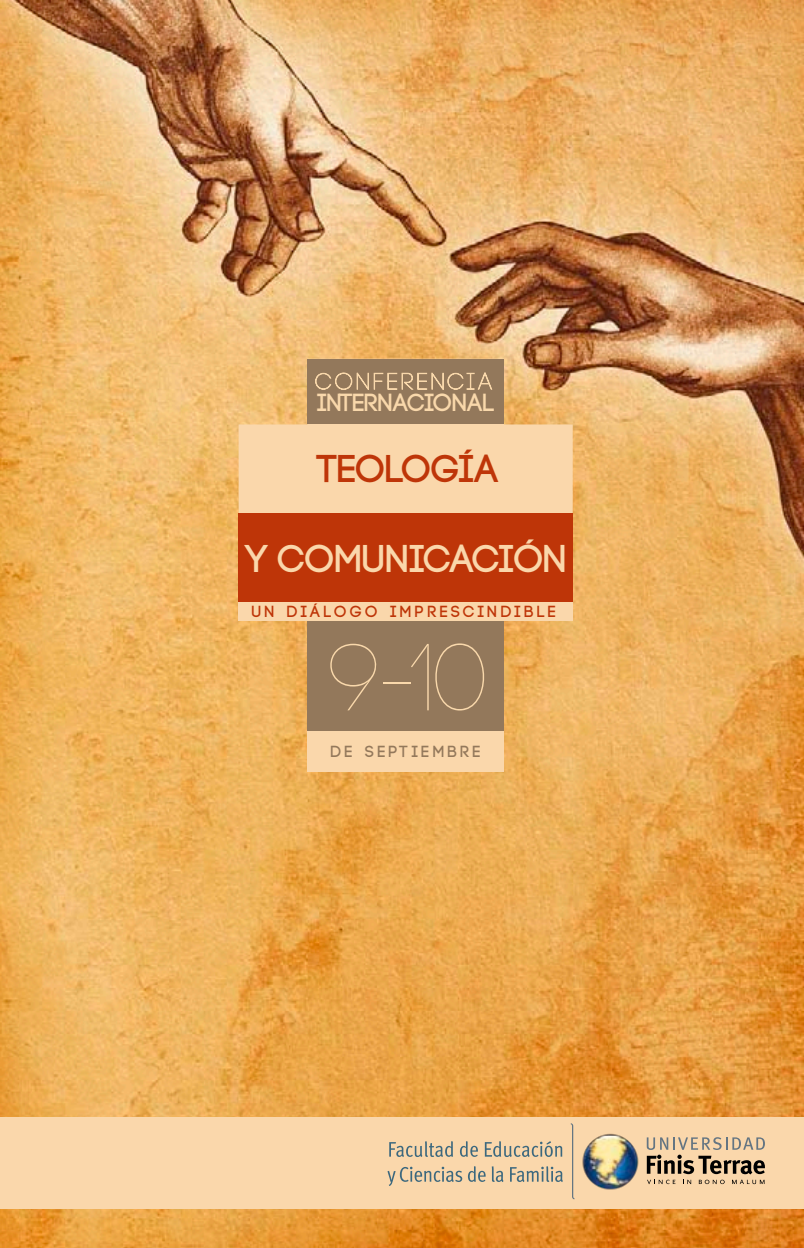
<style>
.page{position:relative;width:804px;height:1248px;background:#fff}
.page>*{position:absolute;margin:0;border:0;box-sizing:border-box;transform-origin:0 0}
.t1{font:300 94.8px "Code";color:#f9d8ab}
.t2{font:700 38.6px "Code";color:#fad7ab}
.t3{font:700 38.6px "Code";color:#be3508}
.t4{font:700 24.8px "Code";color:#f9d8ab}
.t5{font:700 16px "Code";letter-spacing:.22em;color:#be3508}
.t6{font:700 16px "Code";letter-spacing:.22em;color:#93785b}
</style>
<div class="page">
<img style="left:0;top:0;width:803px;height:1247px">
<div style="left:0;top:1116px;width:803px;height:92px;background:#fad7ab"></div>
<svg style="left:238px;top:359px;width:334px;height:412px;background:#f2c485"></svg>
<div style="left:238px;top:513px;width:334px;height:107px;background:#be3508"></div>
<div style="left:307px;top:359px;width:197px;height:64px;background:#93785b"></div>
<div style="left:307px;top:621px;width:197px;height:150px;background:#93785b"></div>
<div style="left:307px;top:731px;width:197px;height:40px;background:#fad7ab"></div>
<svg style="left:315px;top:372px;width:177px;height:18px"></svg>
<svg style="left:383px;top:682px;width:28px;height:1px"></svg>
<div style="left:238px;top:602px;width:334px;height:19px;background:#fad7ab"></div>
<img style="left:582px;top:1133px;width:57px;height:57px">
<svg style="left:646px;top:1137px;width:118px;height:46px"></svg>
<svg style="left:570px;top:1123px;width:4px;height:76px"></svg>
<svg style="left:389px;top:1141px;width:64px;height:15px"></svg>
<svg style="left:460px;top:1141px;width:17px;height:15px"></svg>
<svg style="left:484px;top:1141px;width:78px;height:15px"></svg>
<svg style="left:387px;top:1166px;width:75px;height:19px"></svg>
<svg style="left:468px;top:1166px;width:17px;height:15px"></svg>
<svg style="left:491px;top:1166px;width:12px;height:15px"></svg>
<svg style="left:510px;top:1166px;width:52px;height:15px"></svg>
<p class="t4" style="left:317px;top:390px;width:178px">INTERNACIONAL</p>
<p class="t3" style="left:317px;top:449px;width:182px">TEOLOGÍA</p>
<p class="t2" style="left:246px;top:539px;width:322px">Y COMUNICACIÓN</p>
<p class="t5" style="left:252px;top:603px;width:305px">UN DIÁLOGO IMPRESCINDIBLE</p>
<p class="t1" style="left:328px;top:630px;width:159px">9 10</p>
<p class="t6" style="left:331px;top:743px;width:151px">DE SEPTIEMBRE</p>
</div>
